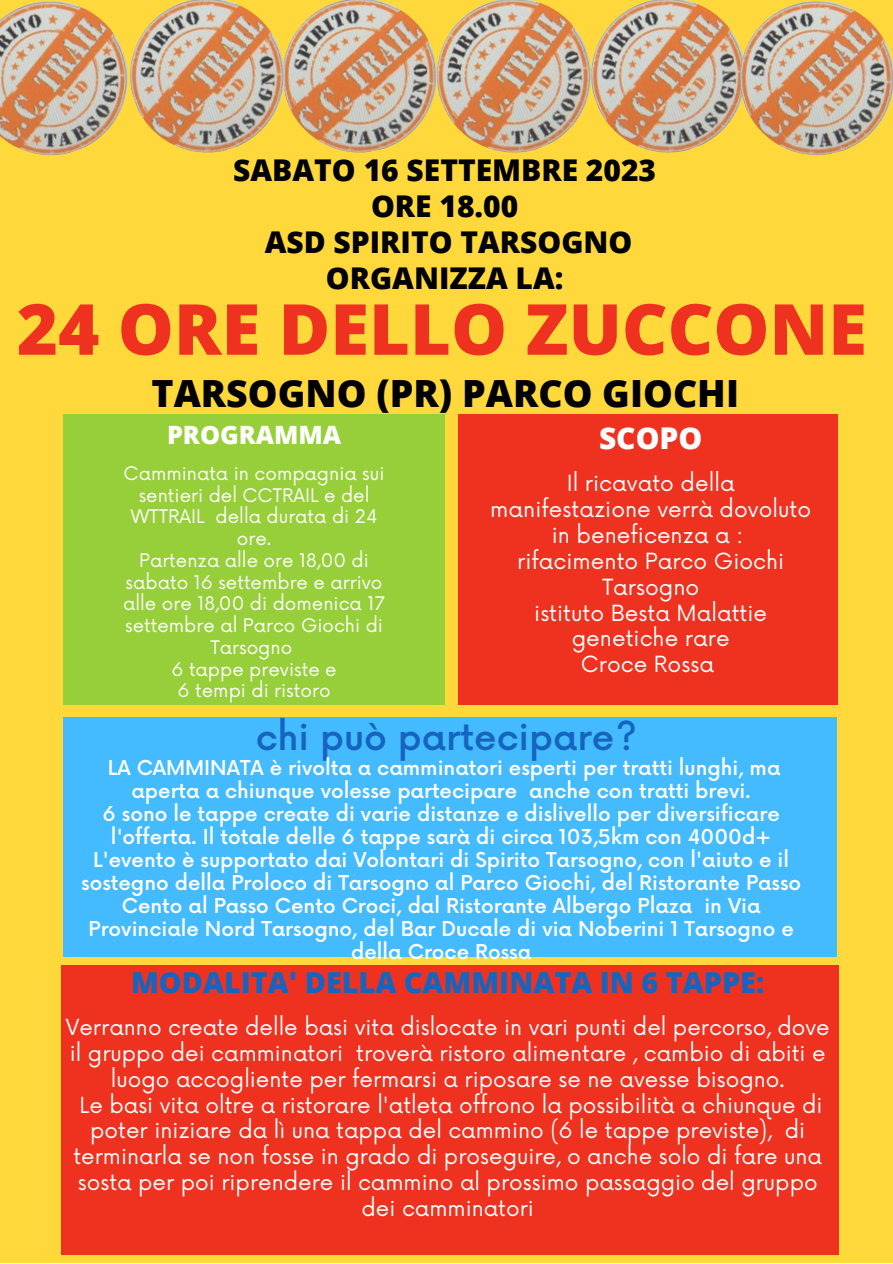
<style>
.page{position:relative;width:893px;height:1264px;background:#fff}
.page>*{position:absolute;margin:0;border:0;box-sizing:border-box;transform-origin:0 0}
.t1{font:800 70.5px "Open Sans";color:#ef3220}
.t2{font:800 37.5px "Open Sans";color:#000}
.t3{font:500 36.15px "Now";color:#1565c0}
.t4{font:800 30px/36px "Open Sans";color:#000;text-align:center}
.t5{font:800 30px "Open Sans";color:#fff}
.t6{font:800 28.8px "Open Sans";color:#1565c0}
.t7{font:800 25.2px "Open Sans";color:#fff}
.t8{font:21.75px/25.8px "Now";color:#fff;text-align:center}
.t9{font:21.6px/26px "Now";color:#fff;text-align:center}
.t10{font:500 19.95px/23px "Now";color:#fff;text-align:center}
.t11{font:18.3px/21.8px "Now";color:#fff;text-align:center}
</style>
<div class="page">
<div style="left:0;top:0;width:892px;height:1262px;background:#ffd93b"></div>
<img style="left:294px;top:0;width:132px;height:153px">
<div style="left:63px;top:414px;width:381px;height:290px;background:#96cf3a"></div>
<div style="left:458px;top:414px;width:379px;height:290px;background:#ef3220"></div>
<div style="left:62px;top:965px;width:776px;height:289px;background:#ef3220"></div>
<img style="left:601px;top:0;width:130px;height:153px">
<img style="left:426px;top:0;width:175px;height:153px">
<img style="left:0;top:0;width:121px;height:156px">
<img style="left:121px;top:0;width:173px;height:153px">
<img style="left:731px;top:0;width:161px;height:156px">
<div style="left:63px;top:717px;width:774px;height:240px;background:#45bbff"></div>
<h3 class="t4" style="left:233px;top:152px;width:424px">SABATO 16 SETTEMBRE 2023<br>ORE 18.00<br>ASD SPIRITO TARSOGNO<br>ORGANIZZA LA:</h3>
<h1 class="t1" style="left:17px;top:279px;width:851px">24 ORE DELLO ZUCCONE</h1>
<h2 class="t2" style="left:151px;top:367px;width:589px">TARSOGNO (PR) PARCO GIOCHI</h2>
<p class="t7" style="left:167px;top:417px;width:176px">PROGRAMMA</p>
<p class="t11" style="left:123px;top:463px;width:263px">Camminata in compagnia sui sentieri del CCTRAIL e del<br>WTTRAIL della durata di 24 ore.<br>Partenza alle ore 18,00 di sabato 16 settembre e arrivo alle ore 18,00 di domenica 17 settembre al Parco Giochi di<br>Tarsogno<br>6 tappe previste e<br>6 tempi di ristoro</p>
<h3 class="t5" style="left:599px;top:417px;width:105px">SCOPO</h3>
<p class="t8" style="left:490px;top:471px;width:322px">Il ricavato della manifestazione verrà dovoluto in beneficenza a :<br>rifacimento Parco Giochi<br>Tarsogno<br>istituto Besta Malattie genetiche rare<br>Croce Rossa</p>
<h3 class="t3" style="left:256px;top:717px;width:383px">chi può partecipare?</h3>
<p class="t10" style="left:81px;top:758px;width:721px">LA CAMMINATA è rivolta a camminatori esperti per tratti lunghi, ma aperta a chiunque volesse partecipare anche con tratti brevi.<br>6 sono le tappe create di varie distanze e dislivello per diversificare l'offerta. Il totale delle 6 tappe sarà di circa 103,5km con 4000d+ L'evento è supportato dai Volontari di Spirito Tarsogno, con l'aiuto e il sostegno della Proloco di Tarsogno al Parco Giochi, del Ristorante Passo Cento al Passo Cento Croci, dal Ristorante Albergo Plaza in Via Provinciale Nord Tarsogno, del Bar Ducale di via Noberini 1 Tarsogno e della Croce Rossa</p>
<h3 class="t6" style="left:131px;top:962px;width:634px">MODALITA' DELLA CAMMINATA IN 6 TAPPE:</h3>
<p class="t9" style="left:66px;top:1015px;width:765px">Verranno create delle basi vita dislocate in vari punti del percorso, dove il gruppo dei camminatori troverà ristoro alimentare , cambio di abiti e luogo accogliente per fermarsi a riposare se ne avesse bisogno.<br>Le basi vita oltre a ristorare l'atleta offrono la possibilità a chiunque di poter iniziare da lì una tappa del cammino (6 le tappe previste), di terminarla se non fosse in grado di proseguire, o anche solo di fare una sosta per poi riprendere il cammino al prossimo passaggio del gruppo dei camminatori</p>
</div>
